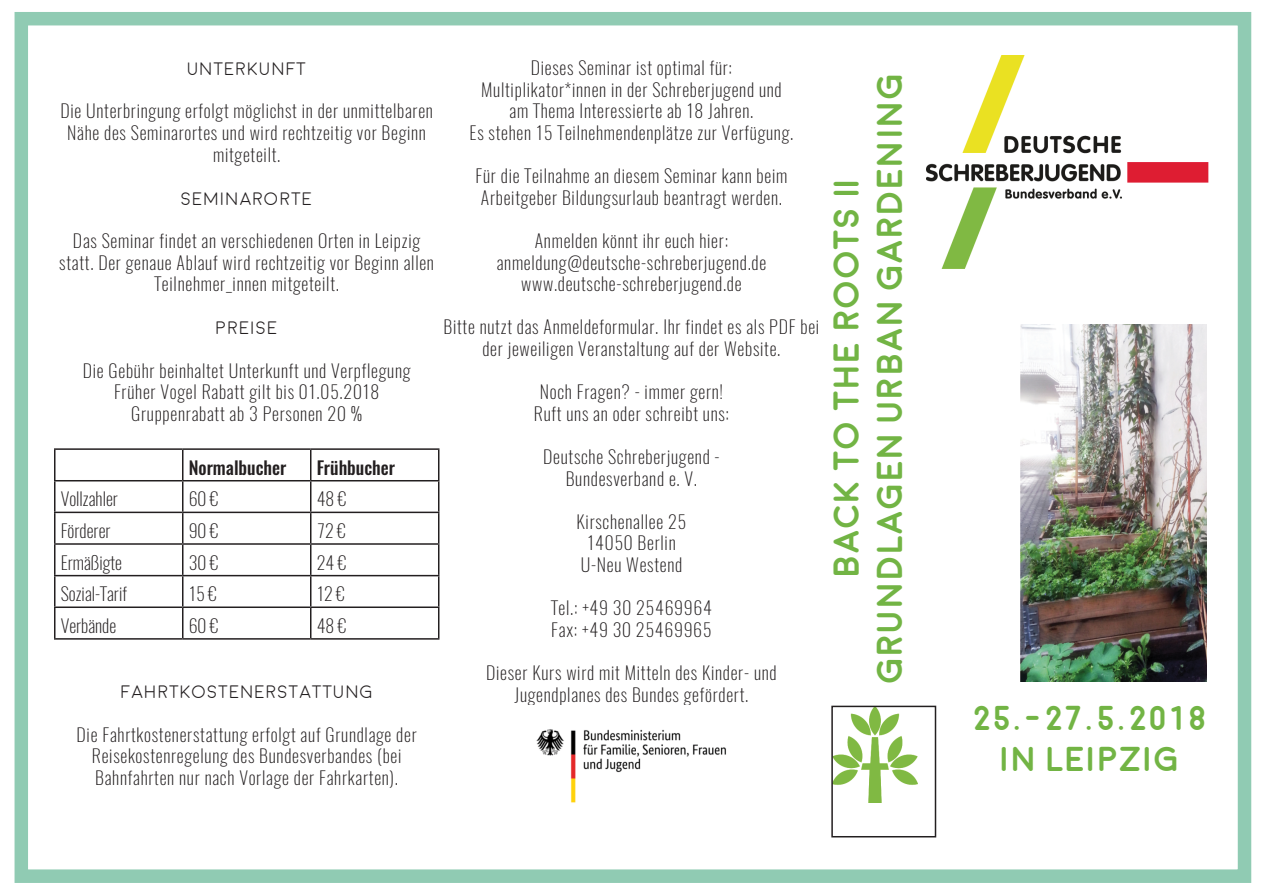
<style>
.page{position:relative;width:1263px;height:893px;background:#fff}
.page>*{position:absolute;margin:0;border:0;box-sizing:border-box;transform-origin:0 0}
.t1{font:700 36px/43.2px "Moon";color:#72b444;text-align:center}
.t2{font:700 34.5px/41.4px "Moon";color:#72b444;text-align:center}
.t3{font:200 18px/21.6px "Oswald";letter-spacing:.04em;color:#231f20;text-align:center}
.t4{font:300 18px "Moon";letter-spacing:.04em;color:#231f20}
.t5{font:200 18px "Oswald";color:#231f20}
.t6{font:500 18px "Oswald";color:#231f20}
</style>
<div class="page">
<img style="left:834px;top:709px;width:83px;height:93px">
<div style="left:831px;top:706px;width:105px;height:131px;border:2px solid #231f20"></div>
<hr style="left:54px;top:448px;width:129px;height:2px;background:#231f20">
<hr style="left:54px;top:450px;width:2px;height:30px;background:#231f20">
<hr style="left:183px;top:448px;width:128px;height:2px;background:#231f20">
<hr style="left:182px;top:450px;width:1px;height:30px;background:#231f20">
<hr style="left:311px;top:448px;width:128px;height:2px;background:#231f20">
<hr style="left:310px;top:450px;width:1px;height:30px;background:#231f20">
<hr style="left:438px;top:450px;width:1px;height:30px;background:#231f20">
<hr style="left:54px;top:480px;width:129px;height:1px;background:#231f20">
<hr style="left:54px;top:481px;width:2px;height:31px;background:#231f20">
<hr style="left:183px;top:480px;width:128px;height:1px;background:#231f20">
<hr style="left:182px;top:481px;width:1px;height:31px;background:#231f20">
<hr style="left:311px;top:480px;width:128px;height:1px;background:#231f20">
<hr style="left:310px;top:481px;width:1px;height:31px;background:#231f20">
<hr style="left:438px;top:481px;width:1px;height:31px;background:#231f20">
<hr style="left:54px;top:512px;width:129px;height:1px;background:#231f20">
<hr style="left:54px;top:513px;width:2px;height:30px;background:#231f20">
<hr style="left:183px;top:512px;width:128px;height:1px;background:#231f20">
<hr style="left:182px;top:513px;width:1px;height:30px;background:#231f20">
<hr style="left:311px;top:512px;width:128px;height:1px;background:#231f20">
<hr style="left:310px;top:513px;width:1px;height:30px;background:#231f20">
<hr style="left:438px;top:513px;width:1px;height:30px;background:#231f20">
<hr style="left:54px;top:543px;width:129px;height:2px;background:#231f20">
<hr style="left:54px;top:545px;width:2px;height:30px;background:#231f20">
<hr style="left:183px;top:543px;width:128px;height:2px;background:#231f20">
<hr style="left:182px;top:545px;width:1px;height:30px;background:#231f20">
<hr style="left:311px;top:543px;width:128px;height:2px;background:#231f20">
<hr style="left:310px;top:545px;width:1px;height:30px;background:#231f20">
<hr style="left:438px;top:545px;width:1px;height:30px;background:#231f20">
<hr style="left:54px;top:575px;width:129px;height:1px;background:#231f20">
<hr style="left:54px;top:576px;width:2px;height:30px;background:#231f20">
<hr style="left:183px;top:575px;width:128px;height:1px;background:#231f20">
<hr style="left:182px;top:576px;width:1px;height:30px;background:#231f20">
<hr style="left:311px;top:575px;width:128px;height:1px;background:#231f20">
<hr style="left:310px;top:576px;width:1px;height:30px;background:#231f20">
<hr style="left:438px;top:576px;width:1px;height:30px;background:#231f20">
<hr style="left:54px;top:606px;width:129px;height:2px;background:#231f20">
<hr style="left:54px;top:608px;width:2px;height:30px;background:#231f20">
<hr style="left:183px;top:606px;width:128px;height:2px;background:#231f20">
<hr style="left:182px;top:608px;width:1px;height:30px;background:#231f20">
<hr style="left:311px;top:606px;width:128px;height:2px;background:#231f20">
<hr style="left:310px;top:608px;width:1px;height:30px;background:#231f20">
<hr style="left:438px;top:608px;width:1px;height:30px;background:#231f20">
<hr style="left:54px;top:638px;width:129px;height:2px;background:#231f20">
<hr style="left:183px;top:638px;width:128px;height:2px;background:#231f20">
<hr style="left:311px;top:638px;width:128px;height:2px;background:#231f20">
<img style="left:927px;top:56px;width:282px;height:213px">
<img style="left:1021px;top:324px;width:186px;height:357px">
<div style="left:15px;top:12px;width:1236px;height:871px;border:14px solid #90cbb3"></div>
<img style="left:536px;top:729px;width:190px;height:74px">
<p class="t4" style="left:188px;top:60px;width:120px">UNTERKUNFT</p>
<p class="t3" style="left:60px;top:100px;width:374px">Die Unterbringung erfolgt möglichst in der unmittelbaren<br>Nähe des Seminarortes und wird rechtzeitig vor Beginn mitgeteilt.</p>
<p class="t4" style="left:181px;top:190px;width:132px">SEMINARORTE</p>
<p class="t3" style="left:59px;top:230px;width:376px">Das Seminar findet an verschiedenen Orten in Leipzig statt. Der genaue Ablauf wird rechtzeitig vor Beginn allen<br>Teilnehmer_innen mitgeteilt.</p>
<p class="t4" style="left:216px;top:319px;width:63px">PREISE</p>
<p class="t3" style="left:83px;top:359px;width:329px">Die Gebühr beinhaltet Unterkunft und Verpflegung<br>Früher Vogel Rabatt gilt bis 01.05.2018<br>Gruppenrabatt ab 3 Personen 20 %</p>
<p class="t6" style="left:189px;top:455px;width:99px">Normalbucher</p>
<p class="t6" style="left:317px;top:455px;width:80px">Frühbucher</p>
<p class="t5" style="left:61px;top:487px;width:59px">Vollzahler</p>
<p class="t3" style="left:189px;top:488px;width:31px">60 €</p>
<p class="t3" style="left:317px;top:488px;width:31px">48 €</p>
<p class="t5" style="left:61px;top:519px;width:51px">Förderer</p>
<p class="t3" style="left:189px;top:520px;width:31px">90 €</p>
<p class="t3" style="left:317px;top:520px;width:31px">72 €</p>
<p class="t5" style="left:61px;top:550px;width:63px">Ermäßigte</p>
<p class="t3" style="left:189px;top:551px;width:31px">30 €</p>
<p class="t3" style="left:317px;top:551px;width:31px">24 €</p>
<p class="t5" style="left:61px;top:582px;width:68px">Sozial-Tarif</p>
<p class="t3" style="left:189px;top:583px;width:30px">15 €</p>
<p class="t3" style="left:317px;top:583px;width:30px">12 €</p>
<p class="t5" style="left:61px;top:614px;width:57px">Verbände</p>
<p class="t3" style="left:189px;top:615px;width:31px">60 €</p>
<p class="t3" style="left:317px;top:615px;width:31px">48 €</p>
<p class="t4" style="left:121px;top:683px;width:254px">FAHRTKOSTENERSTATTUNG</p>
<p class="t3" style="left:77px;top:723px;width:342px">Die Fahrtkostenerstattung erfolgt auf Grundlage der<br>Reisekostenregelung des Bundesverbandes (bei<br>Bahnfahrten nur nach Vorlage der Fahrkarten).</p>
<p class="t3" style="left:469px;top:57px;width:325px">Dieses Seminar ist optimal für:<br>Multiplikator*innen in der Schreberjugend und<br>am Thema Interessierte ab 18 Jahren.<br>Es stehen 15 Teilnehmendenplätze zur Verfügung.</p>
<p class="t3" style="left:475px;top:165px;width:313px;text-align:left">Für die Teilnahme an diesem Seminar kann beim<br>Arbeitgeber Bildungsurlaub beantragt werden.</p>
<p class="t3" style="left:497px;top:230px;width:271px">Anmelden könnt ihr euch hier: anmeldung@deutsche-schreberjugend.de www.deutsche-schreberjugend.de</p>
<p class="t3" style="left:443px;top:316px;width:377px">Bitte nutzt das Anmeldeformular. Ihr findet es als PDF bei der jeweiligen Veranstaltung auf der Website.</p>
<p class="t3" style="left:534px;top:381px;width:197px">Noch Fragen? - immer gern!<br>Ruft uns an oder schreibt uns:</p>
<p class="t3" style="left:543px;top:446px;width:178px">Deutsche Schreberjugend -<br>Bundesverband e. V.</p>
<p class="t3" style="left:577px;top:511px;width:111px">Kirschenallee 25<br>14050 Berlin<br>U-Neu Westend</p>
<p class="t3" style="left:551px;top:597px;width:162px;text-align:left">Tel.: +49 30 25469964<br>Fax: +49 30 25469965</p>
<p class="t3" style="left:486px;top:662px;width:292px">Dieser Kurs wird mit Mitteln des Kinder- und<br>Jugendplanes des Bundes gefördert.</p>
<h1 class="t1" style="left:826px;top:683px;width:613px;rotate:-90deg">BACK TO THE ROOTS II<br>GRUNDLAGEN URBAN GARDENING</h1>
<h2 class="t2" style="left:972px;top:698px;width:237px">25.-27.5.2018<br>IN LEIPZIG</h2>
</div>
